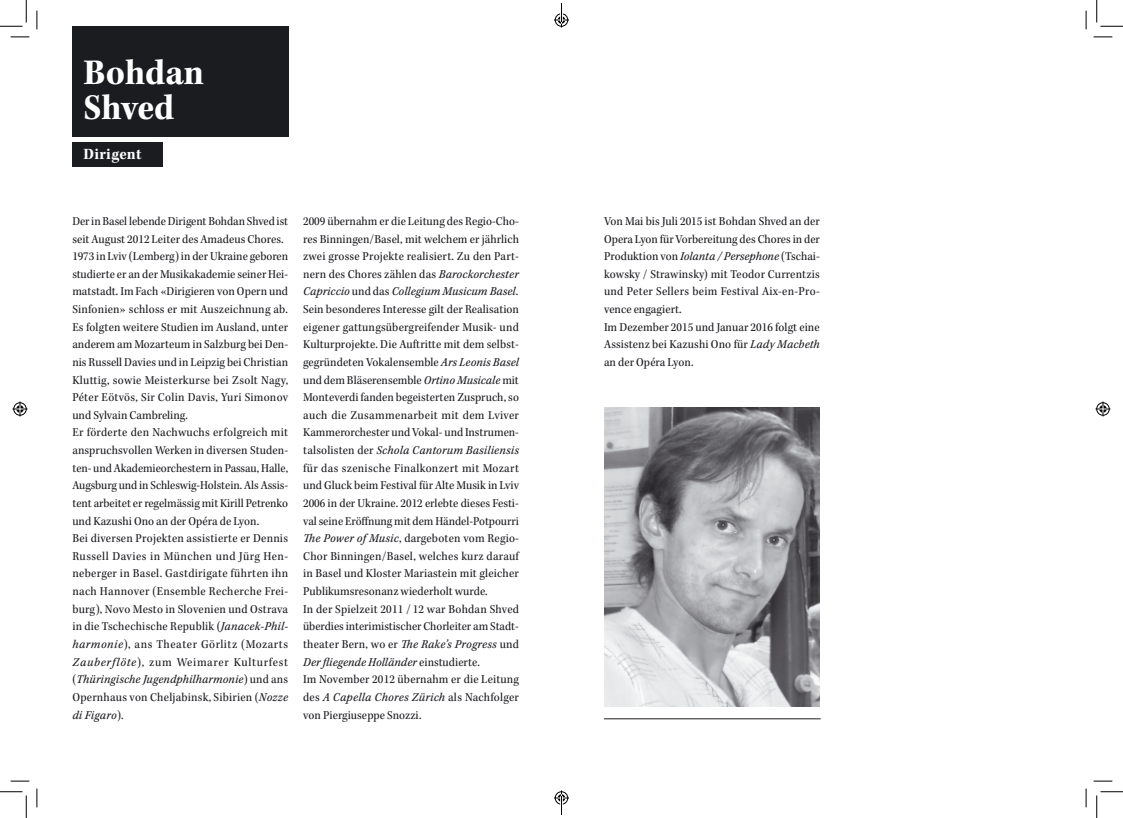
<style>
.page{position:relative;width:1123px;height:818px;background:#fff}
.page>*{position:absolute;margin:0;border:0;box-sizing:border-box;transform-origin:0 0}
.t1{font:37.5px/35.2px "Kepler Std Bold Scn";letter-spacing:-.005em;color:#fff}
.t2{font:16.25px "Kepler Std Bold Scn";letter-spacing:.015em;color:#fff}
.t3{font:12.5px/17.6px "Kepler Std Scn";letter-spacing:.01em;color:#1b1c20}
.t4{font:12.5px "Kepler Std Scn It Capt";letter-spacing:.01em;color:#1b1c20}
.s1{font-family:"Kepler Std Scn It Capt"}
.s2{font-family:"Kepler Std Scn"}
</style>
<div class="page">
<div style="left:72px;top:26px;width:216px;height:64px;background:#1b1c20"></div>
<div style="left:72px;top:142px;width:91px;height:25px;background:#1b1c20"></div>
<div style="left:72px;top:48px;width:216px;height:89px;background:#1b1c20"></div>
<img style="left:604px;top:407px;width:216px;height:300px">
<hr style="left:604px;top:718px;width:216px;height:1px;background:#1b1c20">
<svg style="left:11px;top:36px;width:18px;height:2px"></svg>
<svg style="left:1093px;top:36px;width:19px;height:2px"></svg>
<svg style="left:11px;top:780px;width:18px;height:2px"></svg>
<svg style="left:1093px;top:780px;width:19px;height:2px"></svg>
<svg style="left:36px;top:11px;width:2px;height:18px"></svg>
<svg style="left:36px;top:788px;width:2px;height:19px"></svg>
<svg style="left:1085px;top:11px;width:1px;height:18px"></svg>
<svg style="left:1085px;top:788px;width:1px;height:19px"></svg>
<svg style="left:0;top:0;width:27px;height:27px"></svg>
<svg style="left:0;top:791px;width:27px;height:27px"></svg>
<svg style="left:1096px;top:0;width:27px;height:27px"></svg>
<svg style="left:1096px;top:791px;width:27px;height:27px"></svg>
<svg style="left:13px;top:401px;width:15px;height:15px"></svg>
<svg style="left:1095px;top:401px;width:15px;height:15px"></svg>
<svg style="left:554px;top:3px;width:15px;height:25px"></svg>
<svg style="left:554px;top:790px;width:15px;height:25px"></svg>
<h1 class="t1" style="left:84px;top:56px;width:122px">Bohdan<br>Shved</h1>
<h2 class="t2" style="left:84px;top:145px;width:59px">Dirigent</h2>
<p class="t3" style="left:72px;top:213px;width:217px">Der in Basel lebende Dirigent Bohdan Shved ist seit August 2012 Leiter des Amadeus Chores.<br>1973 in Lviv (Lemberg) in der Ukraine geboren studierte er an der Musikakademie seiner Hei&shy;matstadt. Im Fach «Dirigieren von Opern und Sinfonien» schloss er mit Auszeichnung ab.<br>Es folgten weitere Studien im Ausland, unter anderem am Mozarteum in Salzburg bei Den&shy;nis Russell Davies und in Leipzig bei Christian Kluttig, sowie Meisterkurse bei Zsolt Nagy, Péter Eötvös, Sir Colin Davis, Yuri Simonov und Sylvain Cambreling.<br>Er förderte den Nachwuchs erfolgreich mit anspruchsvollen Werken in diversen Studen&shy;ten- und Akademieorchestern in Passau, Halle, Augsburg und in Schleswig-Holstein. Als Assis&shy;tent arbeitet er regelmässig mit Kirill Petrenko und Kazushi Ono an der Opéra de Lyon.<br>Bei diversen Projekten assistierte er Dennis Russell Davies in München und Jürg Hen&shy;neberger in Basel. Gastdirigate führten ihn nach Hannover (Ensemble Recherche Frei&shy;burg), Novo Mesto in Slovenien und Ostrava in die Tschechische Republik (<span class="s1">Janacek-Phil&shy;harmonie</span>), ans Theater Görlitz (Mozarts <span class="s1">Zauberflöte</span>), zum Weimarer Kulturfest</p>
<p class="t4" style="left:72px;top:672px;width:217px"><span class="s2">(</span>Thüringische Jugendphilharmonie<span class="s2">) und ans</span></p>
<p class="t3" style="left:72px;top:688px;width:217px">Opernhaus von Cheljabinsk, Sibirien (<span class="s1">Nozze</span></p>
<p class="t4" style="left:72px;top:707px;width:53px">di Figaro<span class="s2">).</span></p>
<p class="t3" style="left:303px;top:213px;width:217px;text-align:justify">2009 übernahm er die Leitung des Regio-Cho&shy;res Binningen/Basel, mit welchem er jährlich zwei grosse Projekte realisiert. Zu den Part&shy;nern des Chores zählen das <span class="s1">Barockorchester</span></p>
<p class="t4" style="left:303px;top:284px;width:217px">Capriccio <span class="s2">und das</span> Collegium Musicum Basel<span class="s2">.</span></p>
<p class="t3" style="left:303px;top:301px;width:217px;text-align:justify">Sein besonderes Interesse gilt der Realisation eigener gattungsübergreifender Musik- und Kulturprojekte. Die Auftritte mit dem selbst&shy;gegründeten Vokalensemble <span class="s1">Ars Leonis Basel </span>und dem Bläserensemble <span class="s1">Ortino Musicale</span> mit Monteverdi fanden begeisterten Zuspruch, so auch die Zusammenarbeit mit dem Lviver Kammerorchester und Vokal- und Instrumen-</p>
<p class="t4" style="left:303px;top:443px;width:217px"><span class="s2">talsolisten der</span> Schola Cantorum Basiliensis</p>
<p class="t3" style="left:303px;top:459px;width:217px">für das szenische Finalkonzert mit Mozart und Gluck beim Festival für Alte Musik in Lviv 2006 in der Ukraine. 2012 erlebte dieses Festi&shy;val seine Eröffnung mit dem Händel-Potpourri <span class="s1">The Power of Music</span>, dargeboten vom Regio-Chor Binningen/Basel, welches kurz darauf in Basel und Kloster Mariastein mit gleicher Publikumsresonanz wiederholt wurde.<br>In der Spielzeit 2011 / 12 war Bohdan Shved überdies interimistischer Chorleiter am Stadt&shy;theater Bern, wo er <span class="s1">The Rake’s Progress</span> und</p>
<p class="t4" style="left:303px;top:655px;width:178px">Der fliegende Holländer <span class="s2">einstudierte.</span></p>
<p class="t3" style="left:303px;top:671px;width:217px">Im November 2012 übernahm er die Leitung</p>
<p class="t4" style="left:303px;top:690px;width:217px"><span class="s2">des</span> A Capella Chores Zürich <span class="s2">als Nachfolger</span></p>
<p class="t3" style="left:303px;top:706px;width:120px">von Piergiuseppe Snozzi.</p>
<p class="t3" style="left:604px;top:213px;width:217px">Von Mai bis Juli 2015 ist Bohdan Shved an der Opera Lyon für Vorbereitung des Chores in der Produktion von <span class="s1">Iolanta / Persephone</span> (Tschai&shy;kowsky / Strawinsky) mit Teodor Currentzis und Peter Sellers beim Festival Aix-en-Pro&shy;vence engagiert.<br>Im Dezember 2015 und Januar 2016 folgt eine Assistenz bei Kazushi Ono für <span class="s1">Lady Macbeth </span>an der Opéra Lyon.</p>
</div>
